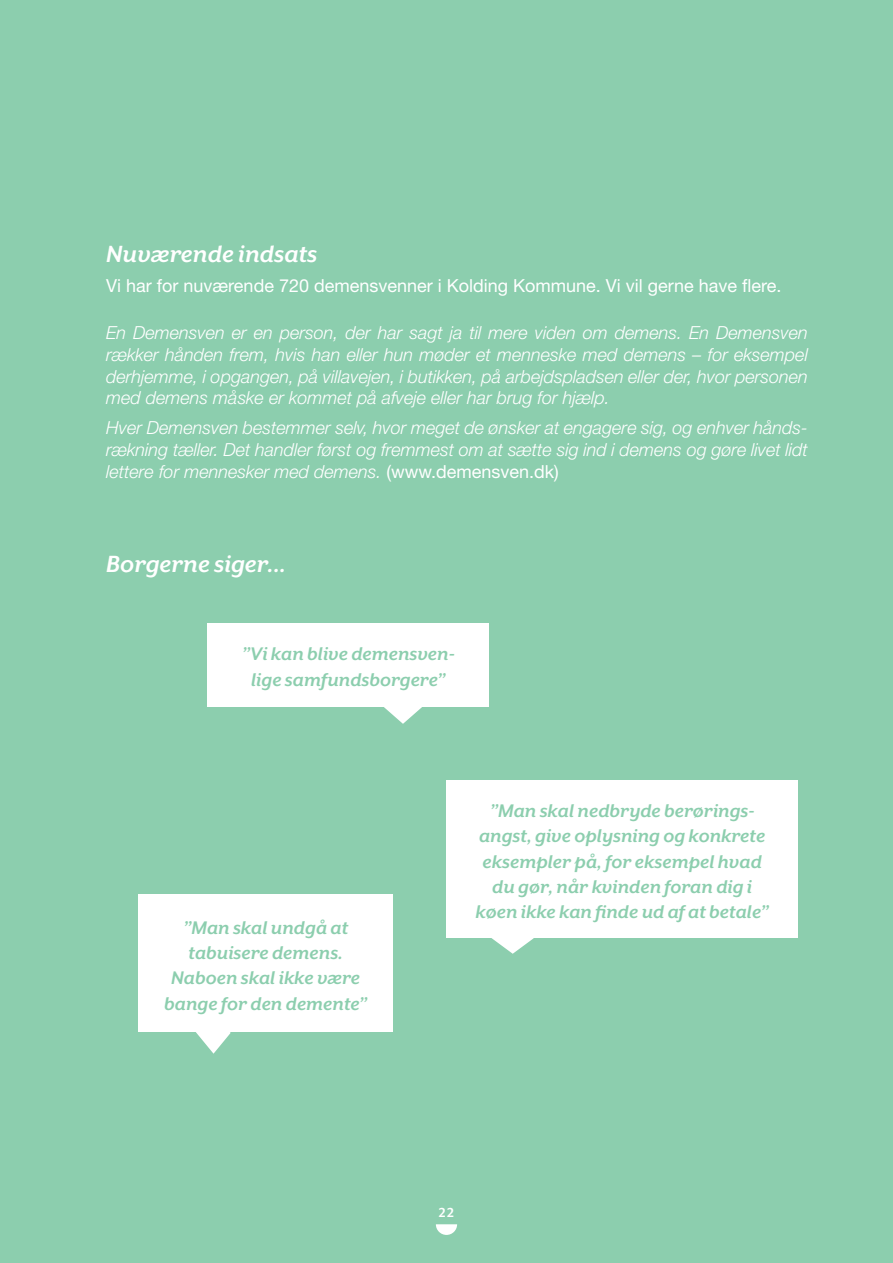
<style>
.page{position:relative;width:893px;height:1263px;background:#8cceae}
.page>*{position:absolute;margin:0;border:0;box-sizing:border-box;transform-origin:0 0}
.t1{font:italic 700 27px "Mr Eaves XL San OT";color:#fff}
.t2{font:italic 700 21px/25.2px "Mr Eaves XL San OT";color:#8cceae;text-align:center}
.t3{font:italic 300 18px/21.6px "Helvetica Neue LT Std";color:#fff;text-align:justify}
.t4{font:18px "Helvetica Neue LT Std";color:#fff}
.t5{font:700 15px "Mr Eaves XL San OT";color:#fff}
.s1{font-weight:400;font-style:normal}
</style>
<div class="page">
<svg style="left:196px;top:1032px;width:35px;height:22px"></svg>
<div style="left:139px;top:894px;width:254px;height:138px;background:#fff"></div>
<svg style="left:491px;top:938px;width:43px;height:16px"></svg>
<div style="left:446px;top:781px;width:352px;height:157px;background:#fff"></div>
<svg style="left:382px;top:706px;width:40px;height:18px"></svg>
<div style="left:208px;top:623px;width:281px;height:83px;background:#fff"></div>
<svg style="left:436px;top:1224px;width:21px;height:11px"></svg>
<p class="t1" style="left:106px;top:241px;width:212px">Nuværende indsats</p>
<p class="t4" style="left:106px;top:275px;width:677px">Vi har for nuværende 720 demensvenner i Kolding Kommune. Vi vil gerne have flere.</p>
<p class="t3" style="left:106px;top:322px;width:703px">En Demensven er en person, der har sagt ja til mere viden om demens. En Demensven rækker hånden frem, hvis han eller hun møder et menneske med demens – for eksempel derhjemme, i opgangen, på villavejen, i butikken, på arbejdspladsen eller der, hvor personen med demens måske er kommet på afveje eller har brug for hjælp.</p>
<p class="t3" style="left:106px;top:417px;width:703px">Hver Demensven bestemmer selv, hvor meget de ønsker at engagere sig, og enhver hånds&shy;rækning tæller. Det handler først og fremmest om at sætte sig ind i demens og gøre livet lidt lettere for mennesker med demens. <span class="s1">(www.demensven.dk)</span></p>
<p class="t1" style="left:106px;top:550px;width:181px">Borgerne siger...</p>
<p class="t2" style="left:242px;top:641px;width:215px">”Vi kan blive demensven&shy;lige samfundsborgere”</p>
<p class="t2" style="left:164px;top:915px;width:204px">”Man skal undgå at tabuisere demens.<br>Naboen skal ikke være bange for den demente”</p>
<p class="t2" style="left:476px;top:798px;width:295px">”Man skal nedbryde berørings&shy;angst, give oplysning og konkrete eksempler på, for eksempel hvad du gør, når kvinden foran dig i køen ikke kan finde ud af at betale”</p>
<p class="t5" style="left:439px;top:1205px;width:17px">22</p>
</div>
